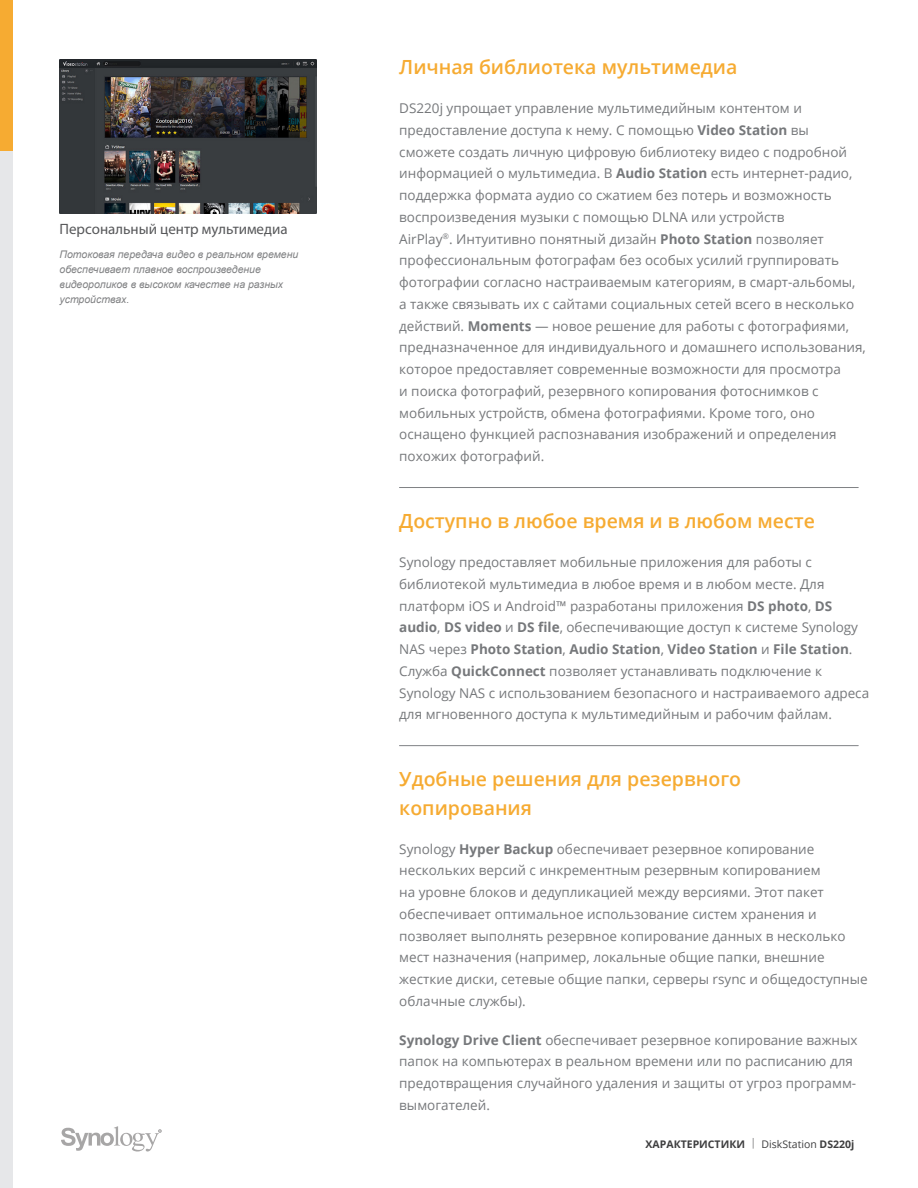
<style>
.page{position:relative;width:918px;height:1188px;background:#fff}
.page>*{position:absolute;margin:0;border:0;box-sizing:border-box;transform-origin:0 0}
.Chapter_Title{font:600 19.5px/28.5px "Open Sans";color:#f6ab32}
.Graphic_Title{font:15px "Myriad Pro";color:#57585a}
.Body_Content{font:13.5px/21.8px "Open Sans";color:#76787b}
.Graphic_Text{font:italic 10.5px/15px "Arial";color:#808183}
.t1{font:700 10.5px "Open Sans";color:#3e3e3f}
.s1{font-weight:700}
.s2{font-weight:300}
.s3{font-weight:400}
</style>
<div class="page">
<div style="left:0;top:150px;width:13px;height:1038px;background:#e6e7e9"></div>
<div style="left:0;top:0;width:13px;height:150px;background:#f6ab32"></div>
<svg style="left:61px;top:1126px;width:101px;height:26px"></svg>
<hr style="left:399px;top:487px;width:459px;height:1px;background:#808285">
<hr style="left:399px;top:745px;width:459px;height:1px;background:#808285">
<img style="left:60px;top:60px;width:256px;height:154px">
<p class="Graphic_Title" style="left:60px;top:220px;width:230px">Персональный центр мультимедиа</p>
<p class="Graphic_Text" style="left:60px;top:247px;width:240px">Потоковая передача видео в реальном времени обеспечивает плавное воспроизведение видеороликов в высоком качестве на разных устройствах.</p>
<p class="Chapter_Title" style="left:399px;top:53px;width:340px">Личная библиотека мультимедиа</p>
<p class="Body_Content" style="left:399px;top:97px;width:468px">DS220j упрощает управление мультимедийным контентом и предоставление доступа к нему. С помощью <span class="s1">Video Station</span> вы сможете создать личную цифровую библиотеку видео с подробной информацией о мультимедиа. В <span class="s1">Audio Station</span> есть интернет-радио, поддержка формата аудио со сжатием без потерь и возможность воспроизведения музыки с помощью DLNA или устройств<br>AirPlay<sup>®</sup>. Интуитивно понятный дизайн <span class="s1">Photo Station</span> позволяет профессиональным фотографам без особых усилий группировать фотографии согласно настраиваемым категориям, в смарт-альбомы, а также связывать их с сайтами социальных сетей всего в несколько действий. <span class="s1">Moments</span> — новое решение для работы с фотографиями, предназначенное для индивидуального и домашнего использования, которое предоставляет современные возможности для просмотра<br>и поиска фотографий, резервного копирования фотоснимков с мобильных устройств, обмена фотографиями. Кроме того, оно оснащено функцией распознавания изображений и определения похожих фотографий.</p>
<p class="Chapter_Title" style="left:399px;top:507px;width:417px">Доступно в любое время и в любом месте</p>
<p class="Body_Content" style="left:399px;top:551px;width:471px">Synology предоставляет мобильные приложения для работы с библиотекой мультимедиа в любое время и в любом месте. Для платформ iOS и Android™ разработаны приложения <span class="s1">DS photo</span>, <span class="s1">DS audio</span>, <span class="s1">DS video</span> и <span class="s1">DS file</span>, обеспечивающие доступ к системе Synology NAS через <span class="s1">Photo Station</span>, <span class="s1">Audio Station</span>, <span class="s1">Video Station</span> и <span class="s1">File Station</span>.<br>Служба <span class="s1">QuickConnect</span> позволяет устанавливать подключение к Synology NAS с использованием безопасного и настраиваемого адреса для мгновенного доступа к мультимедийным и рабочим файлам.</p>
<p class="Chapter_Title" style="left:399px;top:765px;width:343px">Удобные решения для резервного копирования</p>
<p class="Body_Content" style="left:399px;top:838px;width:470px">Synology <span class="s1">Hyper Backup</span> обеспечивает резервное копирование нескольких версий с инкрементным резервным копированием<br>на уровне блоков и дедупликацией между версиями. Этот пакет обеспечивает оптимальное использование систем хранения и позволяет выполнять резервное копирование данных в несколько мест назначения (например, локальные общие папки, внешние жесткие диски, сетевые общие папки, серверы rsync и общедоступные облачные службы).</p>
<p class="Body_Content" style="left:399px;top:1029px;width:460px"><span class="s1">Synology Drive Client</span> обеспечивает резервное копирование важных папок на компьютерах в реальном времени или по расписанию для предотвращения случайного удаления и защиты от угроз программ&shy;вымогателей.</p>
<p class="t1" style="left:646px;top:1136px;width:210px">ХАРАКТЕРИСТИКИ <span class="s2">|</span> <span class="s3">DiskStation</span> DS220j</p>
</div>
